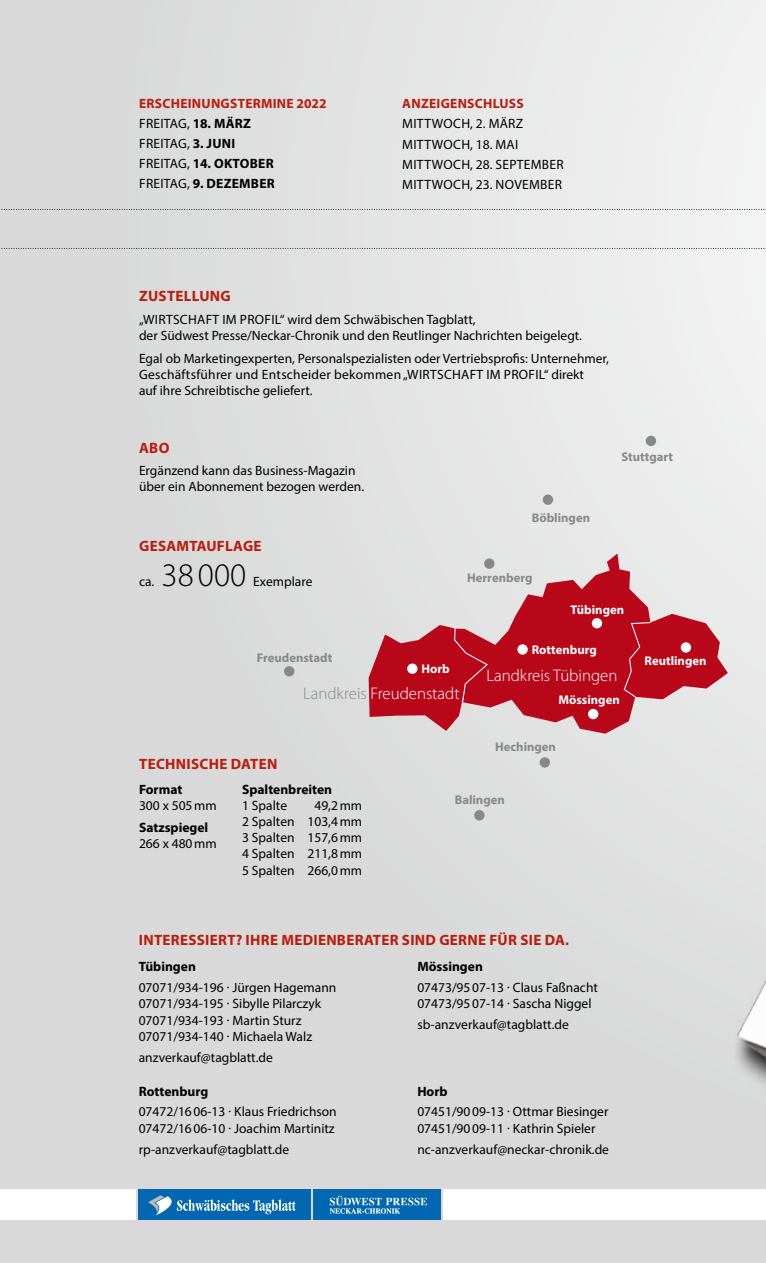
<style>
.page{position:relative;width:766px;height:1263px;background:#fff}
.page>*{position:absolute;margin:0;border:0;box-sizing:border-box;transform-origin:0 0}
.t1{font:300 33px "Myriad Pro";color:#000}
.t2{font:300 16.8px "Myriad Pro";color:#fff}
.t3{font:700 15px "Myriad Pro";letter-spacing:.02em;color:#b91d0e}
.t4{font:13.5px/16.2px "Myriad Pro";color:#000}
.t5{font:700 13.5px/20px "Myriad Pro";letter-spacing:.02em;color:#000}
.t6{font:13.5px/20.4px "Myriad Pro";letter-spacing:.02em;color:#000}
.t7{font:700 13.5px "Myriad Pro";color:#000}
.t8{font:700 13.5px "Myriad Pro";letter-spacing:.02em;color:#b91d0e}
.t9{font:700 12.6px "Myriad Pro";color:#87888a}
.t10{font:700 12.6px "Myriad Pro";color:#fff}
.s1{color:#b91d0e}
.s2{font-weight:400}
.s3{color:#87888a}
</style>
<div class="page">
<div style="left:0;top:0;width:765px;height:1263px;background:linear-gradient(to right,#d5d5d6,#ebebeb)"></div>
<div style="left:284px;top:666px;width:10px;height:10px;background:#87888a;border-radius:50%"></div>
<svg style="left:368px;top:553px;width:359px;height:181px;background:#cd727a"></svg>
<div style="left:539px;top:757px;width:11px;height:11px;background:#87888a;border-radius:50%"></div>
<div style="left:474px;top:810px;width:10px;height:10px;background:#87888a;border-radius:50%"></div>
<div style="left:645px;top:436px;width:11px;height:10px;background:#87888a;border-radius:50%"></div>
<div style="left:542px;top:494px;width:11px;height:11px;background:#87888a;border-radius:50%"></div>
<div style="left:484px;top:558px;width:10px;height:11px;background:#87888a;border-radius:50%"></div>
<svg style="left:0;top:248px;width:766px;height:1px"></svg>
<svg style="left:0;top:209px;width:766px;height:1px"></svg>
<div style="left:139px;top:1189px;width:172px;height:30px;background:#0067b0"></div>
<svg style="left:148px;top:1195px;width:147px;height:20px"></svg>
<div style="left:313px;top:1189px;width:128px;height:30px;background:#0067b0"></div>
<div style="left:444px;top:1189px;width:321px;height:30px;background:#fff"></div>
<div style="left:0;top:1189px;width:136px;height:30px;background:#fff"></div>
<svg style="left:329px;top:1195px;width:98px;height:19px"></svg>
<img style="left:664px;top:627px;width:101px;height:562px">
<p class="t5" style="left:139px;top:93px;width:189px"><span class="s1">ERSCHEINUNGSTERMINE 2022<br></span><span class="s2">FREITAG,</span> 18. MÄRZ<br><span class="s2">FREITAG,</span> 3. JUNI<br><span class="s2">FREITAG,</span> 14. OKTOBER<br><span class="s2">FREITAG,</span> 9. DEZEMBER</p>
<p class="t8" style="left:402px;top:94px;width:123px">ANZEIGENSCHLUSS</p>
<p class="t6" style="left:402px;top:113px;width:163px">MITTWOCH, 2. MÄRZ<br>MITTWOCH, 18. MAI<br>MITTWOCH, 28. SEPTEMBER<br>MITTWOCH, 23. NOVEMBER</p>
<p class="t3" style="left:139px;top:287px;width:93px">ZUSTELLUNG</p>
<p class="t4" style="left:139px;top:311px;width:444px">„WIRTSCHAFT IM PROFIL“ wird dem Schwäbischen Tagblatt,<br>der Südwest Presse/Neckar-Chronik und den Reutlinger Nachrichten beigelegt.</p>
<p class="t4" style="left:139px;top:350px;width:471px">Egal ob Marketingexperten, Personalspezialisten oder Vertriebsprofis: Unternehmer,<br>Geschäftsführer und Entscheider bekommen „WIRTSCHAFT IM PROFIL“ direkt<br>auf ihre Schreibtische geliefert.</p>
<p class="t3" style="left:139px;top:438px;width:32px">ABO</p>
<p class="t4" style="left:139px;top:462px;width:227px">Ergänzend kann das Business-Magazin über ein Abonnement bezogen werden.</p>
<p class="t3" style="left:139px;top:536px;width:124px">GESAMTAUFLAGE</p>
<p class="t4" style="left:139px;top:573px;width:17px">ca.</p>
<h1 class="t1" style="left:161px;top:555px;width:86px">38 000</h1>
<p class="t4" style="left:253px;top:573px;width:61px">Exemplare</p>
<p class="t9" style="left:531px;top:510px;width:60px">Böblingen</p>
<p class="t9" style="left:467px;top:569px;width:67px">Herrenberg</p>
<p class="t9" style="left:621px;top:448px;width:53px">Stuttgart</p>
<p class="t9" style="left:257px;top:649px;width:77px">Freudenstadt</p>
<p class="t2" style="left:303px;top:684px;width:158px"><span class="s3">Landkreis</span> Freudenstadt</p>
<p class="t10" style="left:421px;top:660px;width:30px">Horb</p>
<p class="t3" style="left:139px;top:754px;width:140px">TECHNISCHE DATEN</p>
<p class="t10" style="left:570px;top:601px;width:55px">Tübingen</p>
<p class="t10" style="left:531px;top:641px;width:67px">Rottenburg</p>
<p class="t10" style="left:558px;top:692px;width:63px">Mössingen</p>
<p class="t2" style="left:486px;top:665px;width:132px">Landkreis Tübingen</p>
<p class="t9" style="left:495px;top:738px;width:62px">Hechingen</p>
<p class="t7" style="left:139px;top:780px;width:45px">Format</p>
<p class="t4" style="left:139px;top:797px;width:79px">300 x 505mm</p>
<p class="t7" style="left:139px;top:819px;width:71px">Satzspiegel</p>
<p class="t4" style="left:139px;top:836px;width:79px">266 x 480mm</p>
<p class="t7" style="left:242px;top:780px;width:91px">Spaltenbreiten</p>
<p class="t4" style="left:242px;top:797px;width:46px">1 Spalte</p>
<p class="t4" style="left:242px;top:797px;width:122px;text-align:justify;text-indent:72px">49,2mm 2 Spalten 103,4mm 3 Spalten 157,6mm 4 Spalten 211,8mm 5 Spalten 266,0mm</p>
<p class="t9" style="left:454px;top:792px;width:52px">Balingen</p>
<p class="t10" style="left:644px;top:653px;width:63px">Reutlingen</p>
<p class="t3" style="left:139px;top:930px;width:431px">INTERESSIERT? IHRE MEDIENBERATER SIND GERNE FÜR SIE DA.</p>
<p class="t7" style="left:139px;top:958px;width:59px">Tübingen</p>
<p class="t4" style="left:139px;top:979px;width:199px">07071/934-196 · Jürgen Hagemann<br>07071/934-195 · Sibylle Pilarczyk<br>07071/934-193 · Martin Sturz<br>07071/934-140 · Michaela Walz</p>
<p class="t4" style="left:139px;top:1049px;width:136px">anzverkauf@tagblatt.de</p>
<p class="t7" style="left:139px;top:1082px;width:71px">Rottenburg</p>
<p class="t4" style="left:139px;top:1103px;width:199px">07472/1606-13 · Klaus Friedrichson<br>07472/1606-10 · Joachim Martinitz</p>
<p class="t4" style="left:139px;top:1141px;width:152px">rp-anzverkauf@tagblatt.de</p>
<p class="t7" style="left:417px;top:958px;width:67px">Mössingen</p>
<p class="t4" style="left:417px;top:979px;width:182px">07473/9507-13 · Claus Faßnacht<br>07473/9507-14 · Sascha Niggel</p>
<p class="t4" style="left:417px;top:1016px;width:153px">sb-anzverkauf@tagblatt.de</p>
<p class="t7" style="left:417px;top:1082px;width:32px">Horb</p>
<p class="t4" style="left:417px;top:1103px;width:192px">07451/9009-13 · Ottmar Biesinger<br>07451/9009-11 · Kathrin Spieler</p>
<p class="t4" style="left:417px;top:1141px;width:193px">nc-anzverkauf@neckar-chronik.de</p>
</div>
